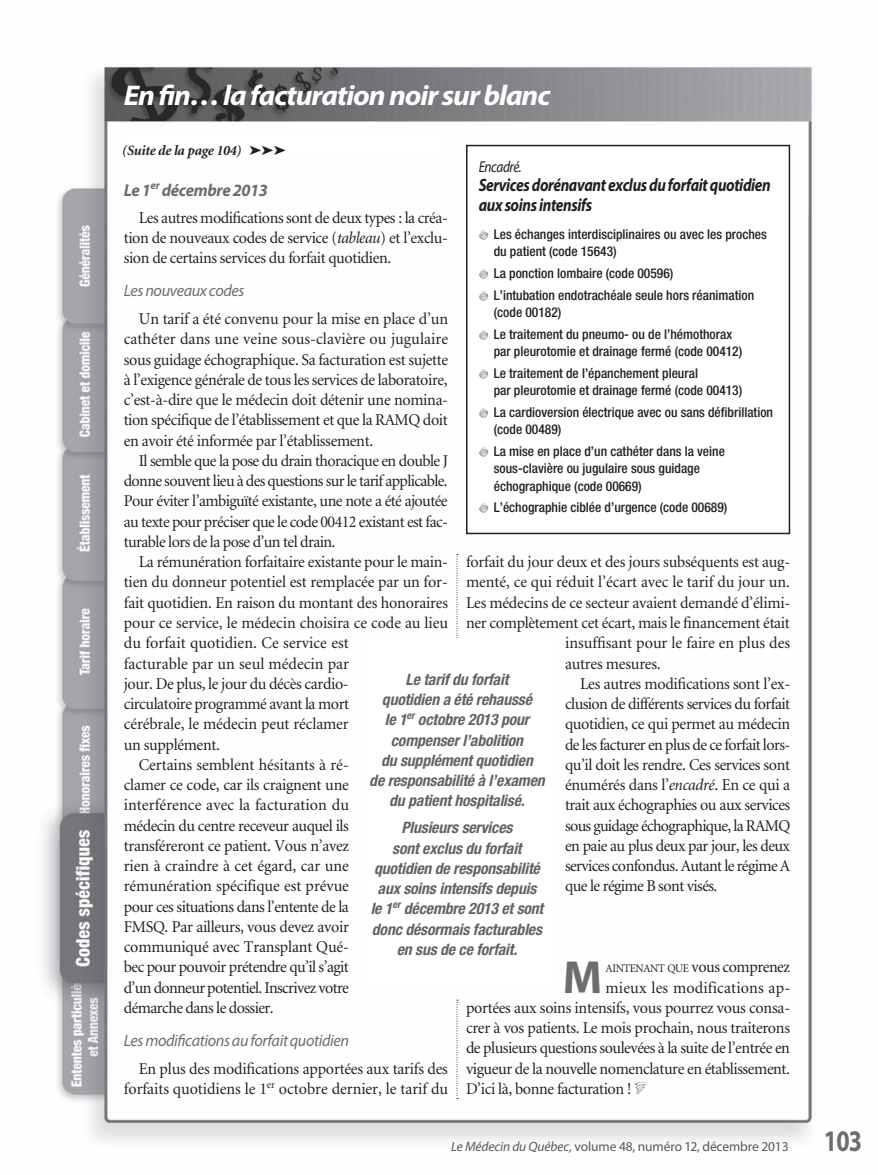
<style>
.page{position:relative;width:878px;height:1175px;background:#fff}
.page>*{position:absolute;margin:0;border:0;box-sizing:border-box;transform-origin:0 0}
.t1{font:700 46.5px "Myriad Pro";color:#6c6d70}
.t2{font:700 30px "Myriad Pro";color:#6c6d70;scale:.8 1}
.t3{font:italic 700 28.5px "Myriad Pro";letter-spacing:-.035em;color:#fff;scale:1.05 1}
.t4{font:italic 700 18px/19.5px "Myriad Pro";letter-spacing:-.025em;color:#231f20;scale:.85 1}
.t5{font:italic 700 17.25px "Myriad Pro";letter-spacing:-.025em;color:#6c6d70}
.t6{font:16.5px/20.2px "Minion";letter-spacing:-.02em;color:#231f20;text-align:justify}
.t7{font:16.5px/20.2px "Minion";color:#231f20;text-align:right}
.t8{font:16.5px "Minion";letter-spacing:-.04em;color:#231f20}
.t9{font:16.5px "Minion";letter-spacing:.005em;color:#231f20}
.t10{font:italic 16.5px "Myriad Pro";letter-spacing:-.025em;color:#6c6d70}
.t11{font:16.5px "Minion";letter-spacing:.01em;color:#231f20}
.t12{font:italic 700 condensed 15.75px/20.2px "Helvetica Neue";letter-spacing:-.01em;color:#636366;text-align:center}
.t13{font:italic 15.75px "Myriad Pro";letter-spacing:-.035em;color:#231f20;scale:.85 1}
.t14{font:italic 700 14.25px "Minion";letter-spacing:-.02em;color:#231f20}
.t15{font:500 condensed 13.5px/21.8px "Helvetica Neue";color:#231f20}
.t16{font:13.5px "Myriad Pro";letter-spacing:-.01em;color:#57585a}
.s1{font-style:italic}
.s2{font-size:11.55px}
</style>
<div class="page">
<img style="left:43px;top:66px;width:770px;height:1075px">
<svg style="left:456px;top:554px;width:2px;height:85px"></svg>
<div style="left:122px;top:137px;width:320px;height:18px;background:#fff"></div>
<div style="left:466px;top:146px;width:323px;height:387px;background:#fff"></div>
<div style="left:466px;top:145px;width:324px;height:389px;border:2px solid #231f20"></div>
<div style="left:362px;top:639px;width:189px;height:349px;background:#fff"></div>
<svg style="left:456px;top:999px;width:2px;height:100px"></svg>
<svg style="left:635px;top:1082px;width:12px;height:13px"></svg>
<h3 class="t3" style="left:124px;top:76px;width:408px">En fin… la facturation noir sur blanc</h3>
<p class="t14" style="left:122px;top:144px;width:165px">(Suite de la page 104) ➤➤➤</p>
<p class="t13" style="left:478px;top:157px;width:52px">Encadré.</p>
<p class="t4" style="left:478px;top:175px;width:345px">Services dorénavant exclus du forfait quotidien aux soins intensifs</p>
<p class="t15" style="left:494px;top:225px;width:274px;line-height:17.2px">Les échanges interdisciplinaires ou avec les proches du patient (code 15643)</p>
<p class="t15" style="left:494px;top:262px;width:262px">La ponction lombaire (code 00596)<br>L’intubation endotrachéale seule hors réanimation</p>
<p class="t15" style="left:494px;top:301px;width:240px">(code 00182)<br>Le traitement du pneumo- ou de l’hémothorax</p>
<p class="t15" style="left:494px;top:340px;width:250px">par pleurotomie et drainage fermé (code 00412)<br>Le traitement de l’épanchement pleural</p>
<p class="t15" style="left:494px;top:379px;width:281px">par pleurotomie et drainage fermé (code 00413)<br>La cardioversion électrique avec ou sans défibrillation</p>
<p class="t15" style="left:494px;top:418px;width:233px">(code 00489)<br>La mise en place d’un cathéter dans la veine</p>
<p class="t15" style="left:494px;top:459px;width:208px;line-height:17.2px">sous-clavière ou jugulaire sous guidage échographique (code 00669)</p>
<p class="t15" style="left:494px;top:496px;width:235px">L’échographie ciblée d’urgence (code 00689)</p>
<p class="t5" style="left:124px;top:179px;width:146px">Le 1<sup>er</sup> décembre 2013</p>
<p class="t6" style="left:124px;top:208px;width:326px;text-indent:15px">Les autres modifications sont de deux types : la créa&shy;tion de nouveaux codes de service (<span class="s1">tableau</span>) et l’exclu&shy;sion de certains services du forfait quotidien.</p>
<p class="t10" style="left:124px;top:281px;width:122px">Les nouveaux codes</p>
<p class="t6" style="left:124px;top:309px;width:326px;text-indent:15px">Un tarif a été convenu pour la mise en place d’un cathéter dans une veine sous-clavière ou jugulaire sous guidage échographique. Sa facturation est sujette à l’exigence générale de tous les services de laboratoire, c’est-à-dire que le médecin doit détenir une nomina&shy;tion spécifique de l’établissement et que la RAMQ doit en avoir été informée par l’établissement.</p>
<p class="t6" style="left:124px;top:451px;width:326px;text-indent:15px">Il semble que la pose du drain thoracique en double J donne souvent lieu à des questions sur le tarif applicable.<br>Pour éviter l’ambiguïté existante, une note a été ajoutée au texte pour préciser que le code 00412 existant est fac&shy;turable lors de la pose d’un tel drain.</p>
<p class="t6" style="left:139px;top:552px;width:311px">La rémunération forfaitaire existante pour le main-</p>
<p class="t6" style="left:124px;top:572px;width:326px">tien du donneur potentiel est remplacée par un for-</p>
<p class="t6" style="left:124px;top:593px;width:326px">fait quotidien. En raison du montant des honoraires</p>
<p class="t6" style="left:124px;top:613px;width:326px">pour ce service, le médecin choisira ce code au lieu</p>
<p class="t9" style="left:124px;top:635px;width:226px">du forfait quotidien. Ce service est</p>
<p class="t7" style="left:124px;top:653px;width:227px">facturable par un seul médecin par</p>
<p class="t6" style="left:124px;top:674px;width:224px">jour. De plus, le jour du décès cardio-</p>
<p class="t6" style="left:124px;top:694px;width:227px">circulatoire programmé avant la mort</p>
<p class="t6" style="left:124px;top:714px;width:226px">cérébrale, le médecin peut réclamer</p>
<p class="t6" style="left:124px;top:734px;width:98px">un supplément.</p>
<p class="t6" style="left:139px;top:755px;width:212px">Certains semblent hésitants à ré-</p>
<p class="t6" style="left:124px;top:775px;width:226px">clamer ce code, car ils craignent une</p>
<p class="t9" style="left:124px;top:797px;width:227px">interférence avec la facturation du</p>
<p class="t6" style="left:124px;top:815px;width:226px">médecin du centre receveur auquel ils</p>
<p class="t6" style="left:124px;top:836px;width:227px">transféreront ce patient. Vous n’avez</p>
<p class="t7" style="left:124px;top:856px;width:226px">rien à craindre à cet égard, car une</p>
<p class="t6" style="left:124px;top:876px;width:227px">rémunération spécifique est prévue</p>
<p class="t6" style="left:124px;top:896px;width:226px">pour ces situations dans l’entente de la</p>
<p class="t6" style="left:124px;top:917px;width:227px">FMSQ. Par ailleurs, vous devez avoir</p>
<p class="t6" style="left:124px;top:937px;width:226px">communiqué avec Transplant Qué-</p>
<p class="t6" style="left:124px;top:957px;width:226px">bec pour pouvoir prétendre qu’il s’agit</p>
<p class="t8" style="left:124px;top:979px;width:227px">d’un donneur potentiel. Inscrivez votre</p>
<p class="t6" style="left:124px;top:998px;width:151px">démarche dans le dossier.</p>
<p class="t10" style="left:124px;top:1030px;width:227px">Les modifications au forfait quotidien</p>
<p class="t7" style="left:124px;top:1058px;width:326px">En plus des modifications apportées aux tarifs des forfaits quotidiens le 1<sup>er</sup> octobre dernier, le tarif du</p>
<p class="t6" style="left:466px;top:552px;width:326px">forfait du jour deux et des jours subséquents est aug-</p>
<p class="t6" style="left:466px;top:572px;width:325px">menté, ce qui réduit l’écart avec le tarif du jour un.</p>
<p class="t6" style="left:466px;top:593px;width:326px">Les médecins de ce secteur avaient demandé d’élimi-</p>
<p class="t6" style="left:466px;top:613px;width:325px">ner complètement cet écart, mais le financement était</p>
<p class="t7" style="left:565px;top:633px;width:226px">insuffisant pour le faire en plus des</p>
<p class="t6" style="left:565px;top:653px;width:97px">autres mesures.</p>
<p class="t6" style="left:580px;top:674px;width:212px">Les autres modifications sont l’ex-</p>
<p class="t6" style="left:565px;top:694px;width:226px">clusion de différents services du forfait</p>
<p class="t6" style="left:565px;top:714px;width:226px">quotidien, ce qui permet au médecin</p>
<p class="t6" style="left:565px;top:734px;width:226px">de les facturer en plus de ce forfait lors-</p>
<p class="t6" style="left:565px;top:755px;width:226px">qu’il doit les rendre. Ces services sont</p>
<p class="t6" style="left:565px;top:775px;width:227px">énumérés dans l’<span class="s1">encadré</span>. En ce qui a</p>
<p class="t6" style="left:565px;top:795px;width:227px">trait aux échographies ou aux services</p>
<p class="t8" style="left:565px;top:817px;width:227px">sous guidage échographique, la RAMQ</p>
<p class="t6" style="left:565px;top:836px;width:226px">en paie au plus deux par jour, les deux</p>
<p class="t8" style="left:565px;top:857px;width:227px">services confondus. Autant le régime A</p>
<p class="t6" style="left:565px;top:876px;width:154px">que le régime B sont visés.</p>
<p class="t12" style="left:369px;top:669px;width:177px">Le tarif du forfait<br>quotidien a été rehaussé<br>le 1<sup>er</sup> octobre 2013 pour compenser l’abolition<br>du supplément quotidien<br>de responsabilité à l’examen du patient hospitalisé.</p>
<p class="t12" style="left:370px;top:817px;width:174px">Plusieurs services<br>sont exclus du forfait quotidien de responsabilité aux soins intensifs depuis le 1<sup>er</sup> décembre 2013 et sont donc désormais facturables en sus de ce forfait.</p>
<h1 class="t1" style="left:562px;top:946px;width:41px">M</h1>
<p class="t6" style="left:605px;top:957px;width:186px"><span class="s2">AINTENANT QUE</span> vous comprenez</p>
<p class="t11" style="left:605px;top:979px;width:186px">mieux les modifications ap-</p>
<p class="t6" style="left:466px;top:998px;width:326px">portées aux soins intensifs, vous pourrez vous consa-</p>
<p class="t6" style="left:466px;top:1018px;width:325px">crer à vos patients. Le mois prochain, nous traiterons</p>
<p class="t6" style="left:466px;top:1038px;width:325px">de plusieurs questions soulevées à la suite de l’entrée en</p>
<p class="t6" style="left:466px;top:1058px;width:325px">vigueur de la nouvelle nomenclature en établissement.</p>
<p class="t6" style="left:466px;top:1079px;width:167px">D’ici là, bonne facturation !</p>
<p class="t16" style="left:451px;top:1138px;width:339px"><span class="s1">Le Médecin du Québec,</span> volume 48, numéro 12, décembre 2013</p>
<h2 class="t2" style="left:823px;top:1121px;width:49px">103</h2>
</div>
